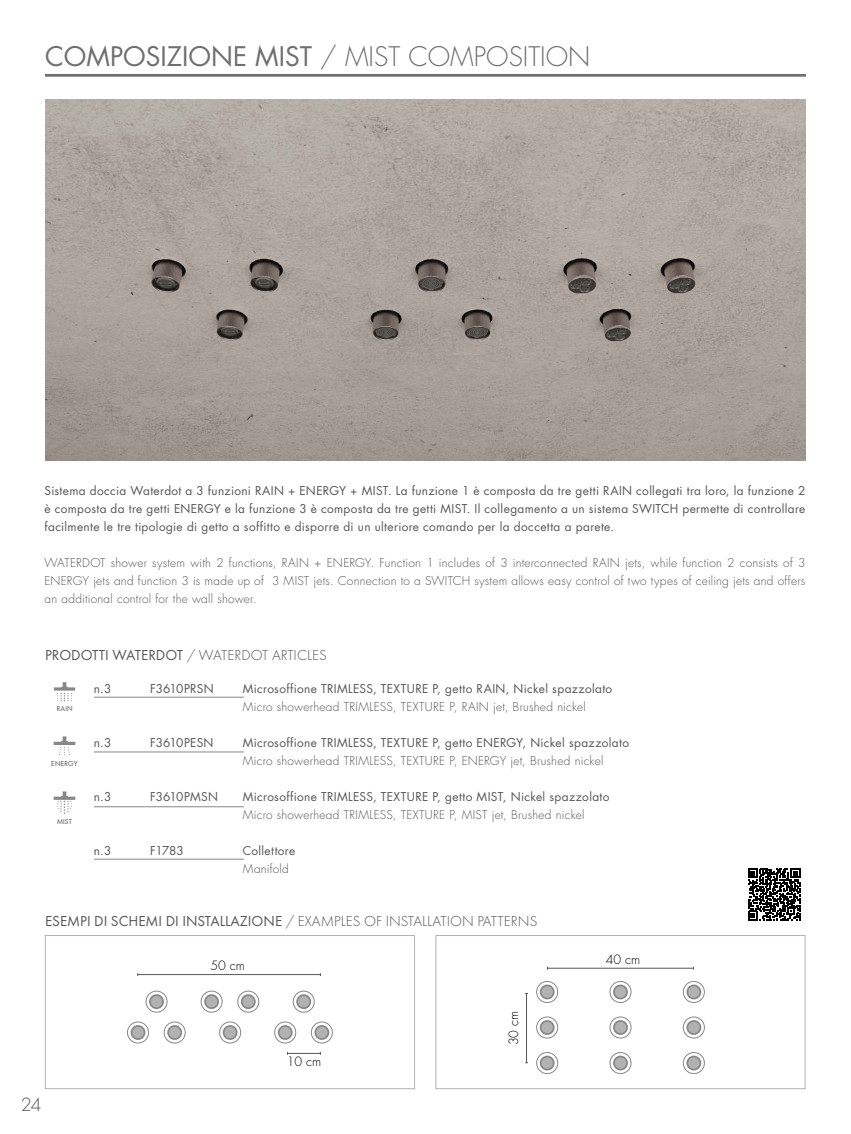
<style>
.page{position:relative;width:851px;height:1134px;background:#fff}
.page>*{position:absolute;margin:0;border:0;box-sizing:border-box;transform-origin:0 0}
.t1{font:26.25px "Futura Std";color:#706f6f}
.t2{font:300 20px "Futura PT";color:#575756}
.t3{font:300 15px "Futura PT";color:#575756}
.t4{font:300 12.5px "Futura Std";color:#000}
.t5{font:11.88px/18px "Futura Std";letter-spacing:.03em;color:#575756;text-align:justify}
.t6{font:300 11.88px/18px "Futura Std";letter-spacing:.025em;color:#575756;text-align:justify}
.t7{font:11.88px "Futura Std";color:#575756}
.t8{font:11.88px "Futura Std";letter-spacing:.005em;color:#575756}
.t9{font:6.62px "Futura Std";letter-spacing:.025em;color:#575756}
.s1{font-weight:300}
.s2{font-weight:400}
</style>
<div class="page">
<img style="left:45px;top:99px;width:760px;height:362px">
<hr style="left:45px;top:74px;width:760px;height:3px;background:#706f6f">
<svg style="left:54px;top:682px;width:21px;height:19px"></svg>
<svg style="left:54px;top:736px;width:21px;height:19px"></svg>
<svg style="left:54px;top:791px;width:21px;height:23px"></svg>
<hr style="left:94px;top:697px;width:150px;height:1px;background:#878787">
<hr style="left:94px;top:752px;width:150px;height:1px;background:#878787">
<hr style="left:94px;top:806px;width:150px;height:1px;background:#878787">
<hr style="left:94px;top:859px;width:150px;height:1px;background:#878787">
<div style="left:45px;top:935px;width:370px;height:154px;border:1px solid #b3b2b2"></div>
<div style="left:435px;top:935px;width:370px;height:154px;border:1px solid #b3b2b2"></div>
<svg style="left:748px;top:868px;width:52px;height:52px"></svg>
<svg style="left:204px;top:994px;width:15px;height:15px"></svg>
<div style="left:201px;top:991px;width:21px;height:21px;border:1px solid #878787;border-radius:50%"></div>
<div style="left:206px;top:996px;width:11px;height:11px;background:#b3b2b2;border-radius:50%"></div>
<svg style="left:241px;top:994px;width:15px;height:15px"></svg>
<div style="left:237px;top:991px;width:22px;height:21px;border:1px solid #878787;border-radius:50%"></div>
<div style="left:242px;top:996px;width:12px;height:11px;background:#b3b2b2;border-radius:50%"></div>
<div style="left:223px;top:1025px;width:14px;height:15px;background:#878787;border-radius:50%"></div>
<div style="left:219px;top:1022px;width:22px;height:21px;border:1px solid #878787;border-radius:50%"></div>
<div style="left:224px;top:1027px;width:12px;height:11px;background:#b3b2b2;border-radius:50%"></div>
<div style="left:131px;top:1025px;width:14px;height:15px;background:#878787;border-radius:50%"></div>
<div style="left:127px;top:1022px;width:22px;height:21px;border:1px solid #878787;border-radius:50%"></div>
<div style="left:132px;top:1027px;width:12px;height:11px;background:#b3b2b2;border-radius:50%"></div>
<svg style="left:167px;top:1025px;width:15px;height:15px"></svg>
<div style="left:164px;top:1022px;width:21px;height:21px;border:1px solid #878787;border-radius:50%"></div>
<div style="left:169px;top:1027px;width:11px;height:11px;background:#b3b2b2;border-radius:50%"></div>
<svg style="left:149px;top:994px;width:15px;height:15px"></svg>
<div style="left:146px;top:991px;width:21px;height:21px;border:1px solid #878787;border-radius:50%"></div>
<div style="left:151px;top:996px;width:11px;height:11px;background:#b3b2b2;border-radius:50%"></div>
<div style="left:278px;top:1025px;width:14px;height:15px;background:#878787;border-radius:50%"></div>
<div style="left:274px;top:1022px;width:22px;height:21px;border:1px solid #878787;border-radius:50%"></div>
<div style="left:279px;top:1027px;width:12px;height:11px;background:#b3b2b2;border-radius:50%"></div>
<svg style="left:314px;top:1025px;width:15px;height:15px"></svg>
<div style="left:311px;top:1022px;width:21px;height:21px;border:1px solid #878787;border-radius:50%"></div>
<div style="left:316px;top:1027px;width:11px;height:11px;background:#b3b2b2;border-radius:50%"></div>
<svg style="left:296px;top:994px;width:15px;height:15px"></svg>
<div style="left:293px;top:991px;width:21px;height:21px;border:1px solid #878787;border-radius:50%"></div>
<div style="left:298px;top:996px;width:11px;height:11px;background:#b3b2b2;border-radius:50%"></div>
<svg style="left:539px;top:984px;width:15px;height:15px"></svg>
<div style="left:536px;top:981px;width:22px;height:22px;border:1px solid #878787;border-radius:50%"></div>
<div style="left:541px;top:986px;width:11px;height:12px;background:#b3b2b2;border-radius:50%"></div>
<svg style="left:613px;top:984px;width:14px;height:15px"></svg>
<div style="left:609px;top:981px;width:22px;height:22px;border:1px solid #878787;border-radius:50%"></div>
<div style="left:614px;top:986px;width:12px;height:12px;background:#b3b2b2;border-radius:50%"></div>
<svg style="left:686px;top:984px;width:15px;height:15px"></svg>
<div style="left:683px;top:981px;width:21px;height:22px;border:1px solid #878787;border-radius:50%"></div>
<div style="left:688px;top:986px;width:11px;height:12px;background:#b3b2b2;border-radius:50%"></div>
<svg style="left:539px;top:1020px;width:15px;height:15px"></svg>
<div style="left:536px;top:1017px;width:22px;height:21px;border:1px solid #878787;border-radius:50%"></div>
<div style="left:541px;top:1022px;width:11px;height:11px;background:#b3b2b2;border-radius:50%"></div>
<svg style="left:613px;top:1020px;width:14px;height:15px"></svg>
<div style="left:609px;top:1017px;width:22px;height:21px;border:1px solid #878787;border-radius:50%"></div>
<div style="left:614px;top:1022px;width:12px;height:11px;background:#b3b2b2;border-radius:50%"></div>
<svg style="left:686px;top:1020px;width:15px;height:15px"></svg>
<div style="left:683px;top:1017px;width:21px;height:21px;border:1px solid #878787;border-radius:50%"></div>
<div style="left:688px;top:1022px;width:11px;height:11px;background:#b3b2b2;border-radius:50%"></div>
<svg style="left:539px;top:1056px;width:15px;height:14px"></svg>
<div style="left:536px;top:1052px;width:22px;height:22px;border:1px solid #878787;border-radius:50%"></div>
<div style="left:541px;top:1057px;width:11px;height:12px;background:#b3b2b2;border-radius:50%"></div>
<div style="left:613px;top:1056px;width:14px;height:14px;background:#878787;border-radius:50%"></div>
<div style="left:609px;top:1052px;width:22px;height:22px;border:1px solid #878787;border-radius:50%"></div>
<div style="left:614px;top:1057px;width:12px;height:12px;background:#b3b2b2;border-radius:50%"></div>
<svg style="left:686px;top:1056px;width:15px;height:14px"></svg>
<div style="left:683px;top:1052px;width:21px;height:22px;border:1px solid #878787;border-radius:50%"></div>
<div style="left:688px;top:1057px;width:11px;height:12px;background:#b3b2b2;border-radius:50%"></div>
<hr style="left:138px;top:974px;width:182px;height:1px;background:#575756">
<hr style="left:547px;top:968px;width:146px;height:1px;background:#575756">
<hr style="left:526px;top:993px;width:1px;height:70px;background:#575756">
<hr style="left:287px;top:1053px;width:33px;height:1px;background:#575756">
<h1 class="t1" style="left:45px;top:39px;width:546px">COMPOSIZIONE MIST <span class="s1">/ MIST COMPOSITION</span></h1>
<p class="t5" style="left:44px;top:482px;width:762px">Sistema doccia Waterdot a 3 funzioni RAIN + ENERGY + MIST. La funzione 1 è composta da tre getti RAIN collegati tra loro, la funzione 2 è composta da tre getti ENERGY e la funzione 3 è composta da tre getti MIST. Il collegamento a un sistema SWITCH permette di controllare facilmente le tre tipologie di getto a soffitto e disporre di un ulteriore comando per la doccetta a parete.</p>
<p class="t6" style="left:44px;top:554px;width:762px">WATERDOT shower system with 2 functions, RAIN + ENERGY. Function 1 includes of 3 interconnected RAIN jets, while function 2 consists of 3<br>ENERGY jets and function 3 is made up of 3 MIST jets. Connection to a SWITCH system allows easy control of two types of ceiling jets and offers an additional control for the wall shower.</p>
<p class="t3" style="left:45px;top:646px;width:283px"><span class="s2">PRODOTTI WATERDOT</span> / WATERDOT ARTICLES</p>
<p class="t5" style="left:94px;top:680px;width:19px">n.3</p>
<p class="t8" style="left:150px;top:681px;width:65px">F3610PRSN</p>
<p class="t5" style="left:243px;top:680px;width:371px">Microsoffione TRIMLESS, TEXTURE P, getto RAIN, Nickel spazzolato</p>
<p class="t6" style="left:243px;top:698px;width:344px">Micro showerhead TRIMLESS, TEXTURE P, RAIN jet, Brushed nickel</p>
<p class="t5" style="left:94px;top:734px;width:19px">n.3</p>
<p class="t7" style="left:150px;top:735px;width:65px">F3610PESN</p>
<p class="t5" style="left:243px;top:734px;width:387px">Microsoffione TRIMLESS, TEXTURE P, getto ENERGY, Nickel spazzolato</p>
<p class="t6" style="left:243px;top:752px;width:362px">Micro showerhead TRIMLESS, TEXTURE P, ENERGY jet, Brushed nickel</p>
<p class="t5" style="left:94px;top:788px;width:19px">n.3</p>
<p class="t7" style="left:150px;top:789px;width:69px">F3610PMSN</p>
<p class="t5" style="left:243px;top:788px;width:368px">Microsoffione TRIMLESS, TEXTURE P, getto MIST, Nickel spazzolato</p>
<p class="t6" style="left:243px;top:806px;width:343px">Micro showerhead TRIMLESS, TEXTURE P, MIST jet, Brushed nickel</p>
<p class="t5" style="left:94px;top:842px;width:19px">n.3</p>
<p class="t5" style="left:150px;top:842px;width:35px">F1783</p>
<p class="t5" style="left:243px;top:842px;width:54px">Collettore</p>
<p class="t6" style="left:243px;top:860px;width:48px">Manifold</p>
<p class="t9" style="left:57px;top:705px;width:17px">RAIN</p>
<p class="t9" style="left:51px;top:759px;width:28px">ENERGY</p>
<p class="t9" style="left:57px;top:817px;width:16px">MIST</p>
<p class="t3" style="left:45px;top:913px;width:494px"><span class="s2">ESEMPI DI SCHEMI DI INSTALLAZIONE</span> / EXAMPLES OF INSTALLATION PATTERNS</p>
<p class="t4" style="left:210px;top:958px;width:36px">50 cm</p>
<h2 class="t2" style="left:21px;top:1093px;width:22px">24</h2>
<p class="t4" style="left:287px;top:1054px;width:36px">10 cm</p>
<p class="t4" style="left:506px;top:1045px;width:36px;rotate:-90deg">30 cm</p>
<p class="t4" style="left:605px;top:952px;width:36px">40 cm</p>
</div>
